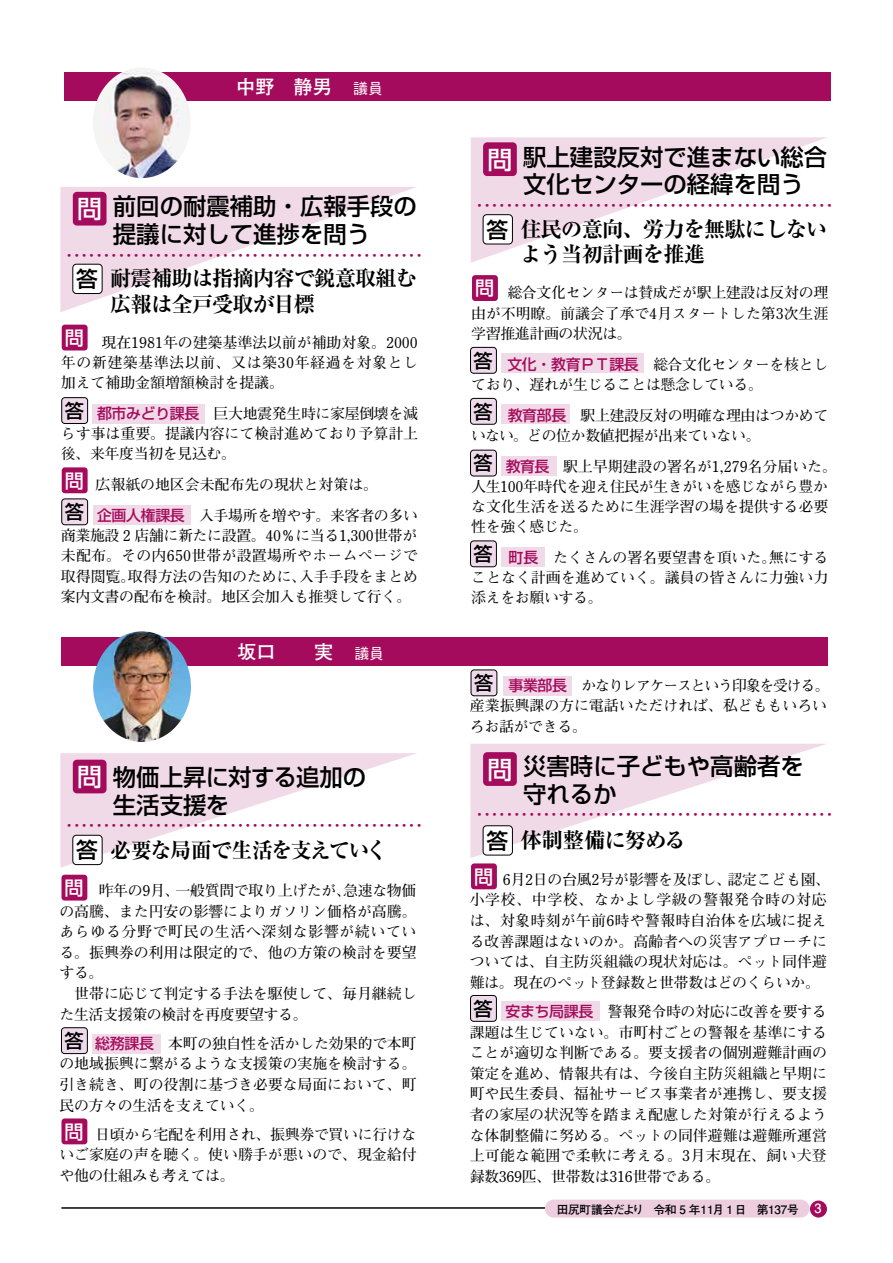
<style>
.page{position:relative;width:893px;height:1263px;background:#fff}
.page>*{position:absolute;margin:0;border:0;box-sizing:border-box;transform-origin:0 0}
.t1{font:500 24.9px "Shin Go Pro";color:#fff}
.t2{font:500 23.4px/27.6px "Shin Go Pro";color:#000}
.t3{font:700 expanded 21.3px/25.5px "Ryumin Pro";letter-spacing:-.04em;color:#000}
.t4{font:700 19.2px "Futo Go B101 Pro";color:#fff}
.t5{font:500 19.2px "Shin Go Pro";color:#000}
.t6{font:500 19.2px "Shin Go Pro";color:#fff}
.t7{font:700 14.85px/20.7px "Futo Min A101 Pro";color:#000;text-align:justify}
.t8{font:700 14.85px "Futo Go B101 Pro";color:#a40b5d}
.t9{font:700 14.85px/20.2px "Futo Min A101 Pro";letter-spacing:-.02em;color:#000}
.t10{font:700 11.7px "Futo Go B101 Pro";letter-spacing:-.02em;color:#000}
.s1{font-family:"Gothic BBB Pro";font-weight:500;font-size:14.85px}
.s2{font-family:"Shin Go Pro";font-weight:500;font-stretch:normal;font-size:21.75px}
.s3{font-family:"Shin Go Pro";font-weight:500;color:#a40b5d}
.s4{font-size:24.9px;color:#fff}
.s5{font-size:12.75px;color:#fff}
</style>
<div class="page">
<div style="left:92px;top:1034px;width:69px;height:19px;background:#f1dae7"></div>
<div style="left:61px;top:1028px;width:26px;height:25px;background:#efdaec;border-radius:3px"></div>
<div style="left:61px;top:1027px;width:27px;height:27px;border:1px solid #000;border-radius:3px"></div>
<div style="left:501px;top:1002px;width:99px;height:19px;background:#f1dae7"></div>
<div style="left:470px;top:995px;width:26px;height:26px;background:#efdaec;border-radius:3px"></div>
<div style="left:470px;top:995px;width:27px;height:27px;border:1px solid #000;border-radius:3px"></div>
<div style="left:503px;top:676px;width:69px;height:19px;background:#f1dae7"></div>
<div style="left:471px;top:670px;width:26px;height:26px;background:#efdaec;border-radius:3px"></div>
<div style="left:471px;top:669px;width:26px;height:27px;border:1px solid #000;border-radius:3px"></div>
<div style="left:61px;top:875px;width:26px;height:25px;background:#a40b5d;border-radius:3px"></div>
<div style="left:471px;top:863px;width:26px;height:26px;background:#a40b5d;border-radius:3px"></div>
<div style="left:61px;top:1118px;width:26px;height:26px;background:#a40b5d;border-radius:3px"></div>
<div style="left:501px;top:405px;width:69px;height:19px;background:#f1dae7"></div>
<div style="left:470px;top:398px;width:26px;height:26px;background:#efdaec;border-radius:3px"></div>
<div style="left:470px;top:398px;width:27px;height:27px;border:1px solid #000;border-radius:3px"></div>
<div style="left:501px;top:456px;width:56px;height:20px;background:#f1dae7"></div>
<div style="left:470px;top:450px;width:26px;height:26px;background:#efdaec;border-radius:3px"></div>
<div style="left:470px;top:450px;width:27px;height:26px;border:1px solid #000;border-radius:3px"></div>
<div style="left:501px;top:547px;width:44px;height:19px;background:#f1dae7"></div>
<div style="left:470px;top:541px;width:26px;height:26px;background:#efdaec;border-radius:3px"></div>
<div style="left:470px;top:540px;width:27px;height:27px;border:1px solid #000;border-radius:3px"></div>
<div style="left:93px;top:404px;width:112px;height:19px;background:#f1dae7"></div>
<div style="left:62px;top:398px;width:26px;height:25px;background:#efdaec;border-radius:3px"></div>
<div style="left:61px;top:397px;width:27px;height:27px;border:1px solid #000;border-radius:3px"></div>
<div style="left:501px;top:354px;width:143px;height:19px;background:#f1dae7"></div>
<div style="left:470px;top:347px;width:26px;height:26px;background:#efdaec;border-radius:3px"></div>
<div style="left:470px;top:347px;width:27px;height:27px;border:1px solid #000;border-radius:3px"></div>
<div style="left:93px;top:505px;width:97px;height:19px;background:#f1dae7"></div>
<div style="left:62px;top:499px;width:26px;height:26px;background:#efdaec;border-radius:3px"></div>
<div style="left:61px;top:498px;width:27px;height:27px;border:1px solid #000;border-radius:3px"></div>
<svg style="left:60px;top:753px;width:357px;height:115px"></svg>
<svg style="left:470px;top:744px;width:356px;height:114px"></svg>
<div style="left:73px;top:760px;width:34px;height:33px;background:#a40b5d;border-radius:4px"></div>
<div style="left:73px;top:835px;width:29px;height:29px;background:#fff;border-radius:4px"></div>
<div style="left:72px;top:835px;width:31px;height:30px;border:1px solid #000;border-radius:4px"></div>
<div style="left:483px;top:752px;width:34px;height:34px;background:#a40b5d;border-radius:4px"></div>
<div style="left:483px;top:826px;width:29px;height:29px;background:#fff;border-radius:4px"></div>
<div style="left:483px;top:825px;width:30px;height:30px;border:1px solid #000;border-radius:4px"></div>
<div style="left:62px;top:325px;width:26px;height:25px;background:#a40b5d;border-radius:3px"></div>
<div style="left:62px;top:467px;width:26px;height:26px;background:#a40b5d;border-radius:3px"></div>
<svg style="left:60px;top:187px;width:356px;height:125px"></svg>
<div style="left:73px;top:192px;width:34px;height:34px;background:#a40b5d;border-radius:4px"></div>
<div style="left:73px;top:264px;width:29px;height:29px;background:#fff;border-radius:4px"></div>
<div style="left:72px;top:264px;width:31px;height:30px;border:1px solid #000;border-radius:4px"></div>
<div style="left:472px;top:275px;width:26px;height:26px;background:#a40b5d;border-radius:3px"></div>
<svg style="left:471px;top:137px;width:356px;height:126px"></svg>
<div style="left:483px;top:142px;width:34px;height:34px;background:#a40b5d;border-radius:4px"></div>
<div style="left:483px;top:215px;width:29px;height:29px;background:#fff;border-radius:4px"></div>
<div style="left:483px;top:214px;width:30px;height:30px;border:1px solid #000;border-radius:4px"></div>
<hr style="left:61px;top:1207px;width:496px;height:2px;background:#000">
<div style="left:810px;top:1200px;width:17px;height:17px;background:#a40b5d;border-radius:50%"></div>
<div style="left:545px;top:1199px;width:265px;height:18px;background:#edcedf;border-radius:9px"></div>
<div style="left:64px;top:73px;width:766px;height:28px;background:#a40b5d"></div>
<div style="left:61px;top:637px;width:767px;height:28px;background:#a40b5d"></div>
<img style="left:93px;top:71px;width:98px;height:107px">
<img style="left:93px;top:631px;width:98px;height:111px">
<p class="t4" style="left:236px;top:72px;width:97px">中野　静男</p>
<p class="t4" style="left:256px;top:72px;width:129px">川 達夫 <span class="s1">議員</span></p>
<h1 class="t1" style="left:77px;top:188px;width:26px">問</h1>
<h2 class="t2" style="left:113px;top:190px;width:306px">前回の耐震補助・広報手段の提議に対して進捗を問う</h2>
<p class="t8" style="left:62px;top:243px;width:366px">・・・・・・・・・・・・・・・・・・・・・・・・・・・・・・・・・・・・・・・・・・・・・・・・</p>
<h3 class="t3" style="left:110px;top:264px;width:308px;text-indent:-34px"><span class="s2">答</span>耐震補助は指摘内容で鋭意取組む広報は全戸受取が目標</h3>
<p class="t6" style="left:65px;top:322px;width:21px">問</p>
<p class="t7" style="left:61px;top:330px;width:359px;line-height:20.2px">　　 現在1981年の建築基準法以前が補助対象。2000年の新建築基準法以前、又は築30年経過を対象とし加えて補助金額増額検討を提議。</p>
<p class="t7" style="left:61px;top:401px;width:359px;line-height:20.2px">　　 <span class="s3">都市みどり課長</span>　巨大地震発生時に家屋倒壊を減らす事は重要。提議内容にて検討進めており予算計上後、来年度当初を見込む。</p>
<p class="t7" style="left:61px;top:467px;width:359px;line-height:30.8px">　 　広報紙の地区会未配布先の現状と対策は。<br>　　 <span class="s3">企画人権課長</span>　入手場所を増やす。来客者の多い</p>
<p class="t7" style="left:61px;top:524px;width:359px;line-height:20.2px">商業施設 2 店舗に新たに設置。40％に当る1,300世帯が未配布。その内650世帯が設置場所やホームページで取得閲覧。取得方法の告知のために、入手手段をまとめ案内文書の配布を検討。地区会加入も推奨して行く。</p>
<p class="t5" style="left:65px;top:395px;width:21px">答</p>
<p class="t6" style="left:65px;top:465px;width:21px">問</p>
<p class="t5" style="left:65px;top:496px;width:21px">答</p>
<p class="t4" style="left:237px;top:636px;width:148px">坂口　　実 <span class="s1">議員</span></p>
<h2 class="t2" style="left:77px;top:760px;width:291px"><span class="s4">問</span>物価上昇に対する追加の</h2>
<h2 class="t2" style="left:113px;top:788px;width:118px">生活支援を</h2>
<p class="t8" style="left:62px;top:813px;width:366px">・・・・・・・・・・・・・・・・・・・・・・・・・・・・・・・・・・・・・・・・・・・・・・・・</p>
<h3 class="t3" style="left:76px;top:836px;width:312px"><span class="s2">答</span>必要な局面で生活を支えていく</h3>
<p class="t6" style="left:65px;top:872px;width:21px">問</p>
<p class="t7" style="left:59px;top:878px;width:359px;text-align:left">　　 昨年の9月、一般質問で取り上げたが、急速な物価の高騰、また円安の影響によりガソリン価格が高騰。あらゆる分野で町民の生活へ深刻な影響が続いている。振興券の利用は限定的で、他の方策の検討を要望する。<br>　世帯に応じて判定する手法を駆使して、毎月継続した生活支援策の検討を再度要望する。</p>
<p class="t7" style="left:59px;top:1031px;width:359px">　 　<span class="s3">総務課長</span>　本町の独自性を活かした効果的で本町の地域振興に繋がるような支援策の実施を検討する。引き続き、町の役割に基づき必要な局面において、町民の方々の生活を支えていく。</p>
<p class="t7" style="left:59px;top:1122px;width:359px">　 　日頃から宅配を利用され、振興券で買いに行けないご家庭の声を聴く。使い勝手が悪いので、現金給付や他の仕組みも考えては。</p>
<p class="t5" style="left:65px;top:1025px;width:21px">答</p>
<p class="t6" style="left:65px;top:1116px;width:21px">問</p>
<h1 class="t1" style="left:487px;top:139px;width:26px">問</h1>
<h2 class="t2" style="left:523px;top:140px;width:329px">駅上建設反対で進まない総合文化センターの経緯を問う　　</h2>
<p class="t8" style="left:472px;top:194px;width:366px">・・・・・・・・・・・・・・・・・・・・・・・・・・・・・・・・・・・・・・・・・・・・・・・・</p>
<h3 class="t3" style="left:520px;top:214px;width:308px;text-indent:-34px"><span class="s2">答</span>住民の意向、労力を無駄にしないよう当初計画を推進</h3>
<p class="t6" style="left:475px;top:272px;width:21px">問</p>
<p class="t7" style="left:471px;top:281px;width:359px;line-height:20.2px">　　 総合文化センターは賛成だが駅上建設は反対の理由が不明瞭。前議会了承で4月スタートした第3次生涯学習推進計画の状況は。</p>
<p class="t9" style="left:471px;top:352px;width:359px">　　 <span class="s3">文化・教育ＰＴ課長</span>　総合文化センターを核としており、遅れが生じることは懸念している。</p>
<p class="t9" style="left:471px;top:403px;width:359px;text-indent:37px"><span class="s3">教育部長</span>　駅上建設反対の明確な理由はつかめていない。どの位か数値把握が出来ていない。</p>
<p class="t7" style="left:471px;top:454px;width:367px;line-height:20.2px;text-align:left;text-indent:35px"><span class="s3">教育長</span> 駅上早期建設の署名が1,279名分届いた。人生100年時代を迎え住民が生きがいを感じながら豊かな文化生活を送るために生涯学習の場を提供する必要性を強く感じた。</p>
<p class="t7" style="left:471px;top:545px;width:359px;line-height:20.2px">　　 <span class="s3">町長</span>　たくさんの署名要望書を頂いた。無にすることなく計画を進めていく。議員の皆さんに力強い力添えをお願いする。</p>
<p class="t5" style="left:474px;top:345px;width:21px">答</p>
<p class="t5" style="left:474px;top:396px;width:21px">答</p>
<p class="t5" style="left:474px;top:447px;width:21px">答</p>
<p class="t5" style="left:474px;top:538px;width:21px">答</p>
<p class="t5" style="left:474px;top:667px;width:21px">答</p>
<p class="t9" style="left:470px;top:673px;width:361px;line-height:20.7px">　　 <span class="s3">事業部長</span> かなりレアケースという印象を受ける。産業振興課の方に電話いただければ、私どももいろいろお話ができる。</p>
<h1 class="t1" style="left:487px;top:749px;width:26px">問</h1>
<h2 class="t2" style="left:523px;top:750px;width:282px">災害時に子どもや高齢者を守れるか</h2>
<p class="t8" style="left:472px;top:803px;width:366px">・・・・・・・・・・・・・・・・・・・・・・・・・・・・・・・・・・・・・・・・・・・・・・・・</p>
<h3 class="t3" style="left:487px;top:825px;width:201px"><span class="s2">答</span>体制整備に努める</h3>
<p class="t6" style="left:474px;top:861px;width:21px">問</p>
<p class="t7" style="left:470px;top:867px;width:362px;text-align:left;text-indent:33px">6月2日の台風2号が影響を及ぼし、認定こども園、小学校、中学校、なかよし学級の警報発令時の対応は、対象時刻が午前6時や警報時自治体を広域に捉える改善課題はないのか。高齢者への災害アプローチについては、自主防災組織の現状対応は。ペット同伴避難は。現在のペット登録数と世帯数はどのくらいか。</p>
<p class="t7" style="left:470px;top:999px;width:359px">　 　<span class="s3">安まち局課長</span>　警報発令時の対応に改善を要する課題は生じていない。市町村ごとの警報を基準にすることが適切な判断である。要支援者の個別避難計画の策定を進め、情報共有は、今後自主防災組織と早期に町や民生委員、福祉サービス事業者が連携し、要支援者の家屋の状況等を踏まえ配慮した対策が行えるような体制整備に努める。ペットの同伴避難は避難所運営上可能な範囲で柔軟に考える。3月末現在、飼い犬登録数369匹、世帯数は316世帯である。</p>
<p class="t5" style="left:474px;top:993px;width:21px">答</p>
<p class="t10" style="left:557px;top:1200px;width:266px">田尻町議会だより　令和 5 年11月 1 日　第137号 <span class="s5">3</span></p>
</div>
